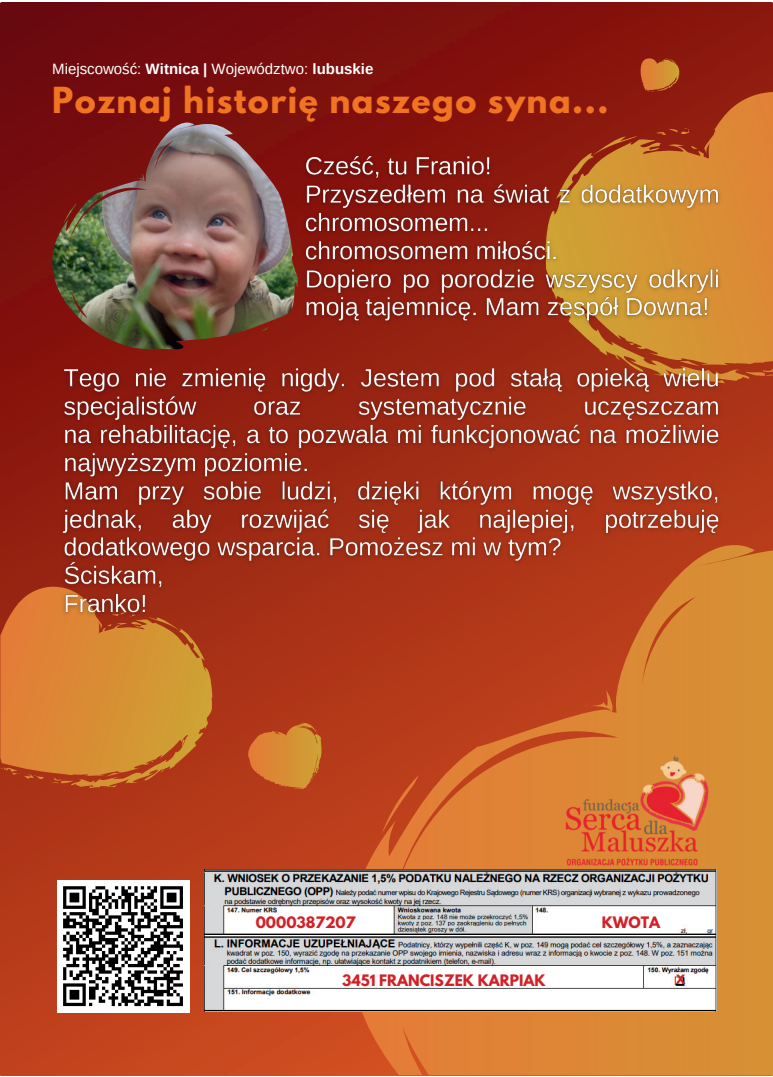
<style>
.page{position:relative;width:773px;height:1077px;background:#fff}
.page>*{position:absolute;margin:0;border:0;box-sizing:border-box;transform-origin:0 0}
.t1{font:700 31.75px "League Spartan";letter-spacing:.045em;color:#f07422}
.t2{font:15px "Arimo";color:#fff}
.t3{font:700 14px "League Spartan";color:#d32027}
.t4{font:700 11.5px "League Spartan";color:#d32027}
.s1{font-weight:700}
</style>
<div class="page">
<img style="left:0;top:3px;width:772px;height:1072px">
<svg style="left:645px;top:91px;width:22px;height:1px"></svg>
<img style="left:640px;top:58px;width:39px;height:33px">
<img style="left:0;top:586px;width:212px;height:202px">
<svg style="left:182px;top:739px;width:3px;height:7px"></svg>
<img style="left:545px;top:92px;width:227px;height:268px">
<svg style="left:288px;top:787px;width:16px;height:2px"></svg>
<img style="left:248px;top:722px;width:74px;height:65px">
<svg style="left:313px;top:760px;width:8px;height:17px"></svg>
<img style="left:323px;top:649px;width:449px;height:426px">
<img style="left:204px;top:869px;width:512px;height:142px">
<img style="left:54px;top:360px;width:718px;height:289px">
<img style="left:52px;top:122px;width:245px;height:227px">
<img style="left:555px;top:755px;width:163px;height:110px">
<div style="left:57px;top:879px;width:132px;height:133px;background:#fff"></div>
<svg style="left:63px;top:886px;width:120px;height:121px"></svg>
<img style="left:298px;top:148px;width:430px;height:183px">
<p class="t2" style="left:52px;top:59px;width:322px">Miejscowość: <span class="s1">Witnica |</span> Województwo: <span class="s1">lubuskie</span></p>
<h1 class="t1" style="left:52px;top:75px;width:557px">Poznaj historię naszego syna...</h1>
<p class="t3" style="left:256px;top:911px;width:101px">0000387207</p>
<p class="t3" style="left:602px;top:911px;width:60px">KWOTA</p>
<p class="t3" style="left:342px;top:969px;width:205px">3451 FRANCISZEK KARPIAK</p>
<p class="t4" style="left:676px;top:970px;width:11px">X</p>
</div>
